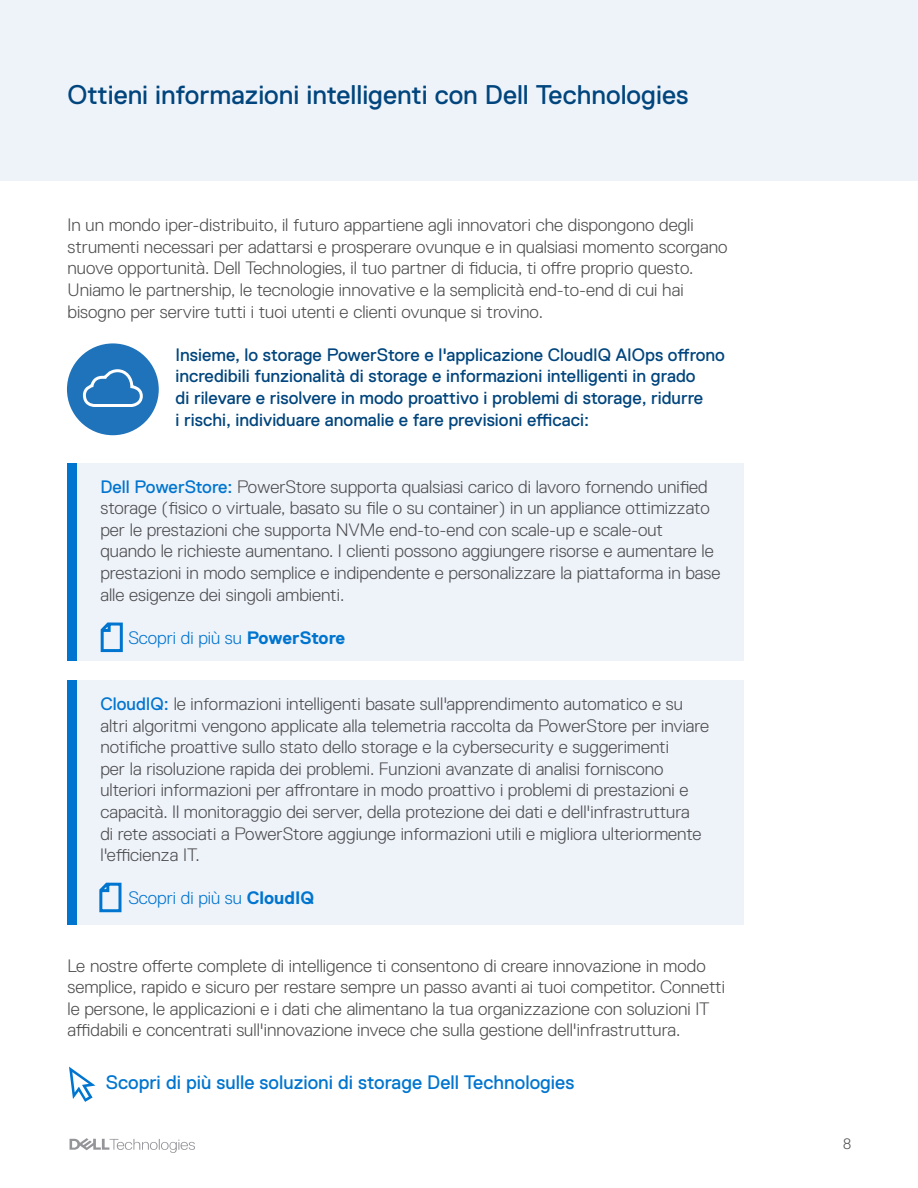
<style>
.page{position:relative;width:918px;height:1188px;background:#fff}
.page>*{position:absolute;margin:0;border:0;box-sizing:border-box;transform-origin:0 0}
.t1{font:27px "Dell Replica";color:#00457d}
.t2{font:19.5px "Dell Replica";color:#0075cf}
.t3{font:300 18px/21.6px "Dell Replica";color:#4d4d4f}
.t4{font:18px/21.6px "Dell Replica";color:#00457d}
.t5{font:300 18px "Dell Replica";color:#0075cf}
.t6{font:300 15px "Dell Replica";color:#4d4d4f}
.s1{font-weight:400;color:#0075cf}
.s2{font-weight:700}
</style>
<div class="page">
<svg style="left:70px;top:1138px;width:125px;height:15px"></svg>
<div style="left:68px;top:464px;width:676px;height:197px;background:#eef2f9"></div>
<div style="left:68px;top:680px;width:676px;height:244px;background:#eef2f9"></div>
<div style="left:0;top:0;width:918px;height:181px;background:#eef2f9"></div>
<svg style="left:69px;top:1067px;width:26px;height:35px"></svg>
<div style="left:68px;top:464px;width:9px;height:197px;background:#0075cf"></div>
<div style="left:68px;top:680px;width:9px;height:244px;background:#0075cf"></div>
<svg style="left:99px;top:882px;width:23px;height:31px"></svg>
<svg style="left:100px;top:622px;width:23px;height:31px"></svg>
<div style="left:67px;top:343px;width:92px;height:92px;background:#1e73bb;border-radius:50%"></div>
<svg style="left:82px;top:369px;width:61px;height:38px"></svg>
<p class="t1" style="left:68px;top:80px;width:622px">Ottieni informazioni intelligenti con Dell Technologies</p>
<p class="t3" style="left:68px;top:214px;width:662px">In un mondo iper-distribuito, il futuro appartiene agli innovatori che dispongono degli strumenti necessari per adattarsi e prosperare ovunque e in qualsiasi momento scorgano nuove opportunità. Dell Technologies, il tuo partner di fiducia, ti offre proprio questo.<br>Uniamo le partnership, le tecnologie innovative e la semplicità end-to-end di cui hai bisogno per servire tutti i tuoi utenti e clienti ovunque si trovino.</p>
<p class="t4" style="left:176px;top:344px;width:551px">Insieme, lo storage PowerStore e l'applicazione CloudIQ AIOps offrono incredibili funzionalità di storage e informazioni intelligenti in grado<br>di rilevare e risolvere in modo proattivo i problemi di storage, ridurre<br>i rischi, individuare anomalie e fare previsioni efficaci:</p>
<p class="t3" style="left:100px;top:476px;width:622px"><span class="s1">Dell PowerStore:</span> PowerStore supporta qualsiasi carico di lavoro fornendo unified storage (fisico o virtuale, basato su file o su container) in un appliance ottimizzato per le prestazioni che supporta NVMe end-to-end con scale-up e scale-out quando le richieste aumentano. I clienti possono aggiungere risorse e aumentare le prestazioni in modo semplice e indipendente e personalizzare la piattaforma in base alle esigenze dei singoli ambienti.</p>
<p class="t5" style="left:128px;top:628px;width:218px">Scopri di più su <span class="s2">PowerStore</span></p>
<p class="t3" style="left:100px;top:693px;width:610px"><span class="s1">CloudIQ:</span> le informazioni intelligenti basate sull'apprendimento automatico e su altri algoritmi vengono applicate alla telemetria raccolta da PowerStore per inviare notifiche proattive sullo stato dello storage e la cybersecurity e suggerimenti<br>per la risoluzione rapida dei problemi. Funzioni avanzate di analisi forniscono ulteriori informazioni per affrontare in modo proattivo i problemi di prestazioni e capacità. Il monitoraggio dei server, della protezione dei dati e dell'infrastruttura<br>di rete associati a PowerStore aggiunge informazioni utili e migliora ulteriormente l'efficienza IT.</p>
<p class="t5" style="left:128px;top:888px;width:187px">Scopri di più su <span class="s2">CloudIQ</span></p>
<p class="t3" style="left:68px;top:955px;width:659px">Le nostre offerte complete di intelligence ti consentono di creare innovazione in modo semplice, rapido e sicuro per restare sempre un passo avanti ai tuoi competitor. Connetti le persone, le applicazioni e i dati che alimentano la tua organizzazione con soluzioni IT affidabili e concentrati sull'innovazione invece che sulla gestione dell'infrastruttura.</p>
<p class="t2" style="left:106px;top:1072px;width:470px">Scopri di più sulle soluzioni di storage Dell Technologies</p>
<p class="t6" style="left:843px;top:1135px;width:10px">8</p>
</div>
